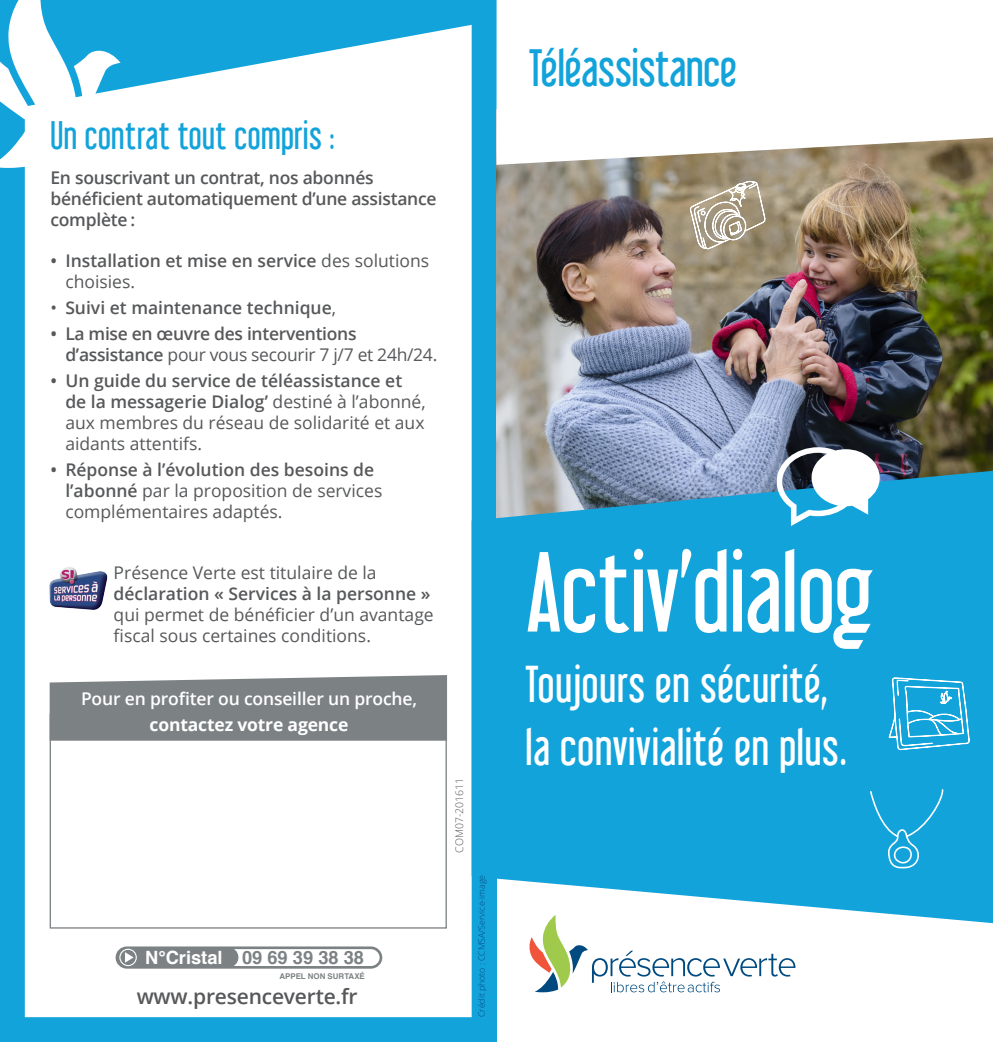
<style>
.page{position:relative;width:993px;height:1042px;background:#fff}
.page>*{position:absolute;margin:0;border:0;box-sizing:border-box;transform-origin:0 0}
.t1{font:101.5px "Libel Suit";color:#fff}
.t2{font:46.2px "Libel Suit";color:#13a3db}
.t3{font:45.5px/62.8px "Libel Suit";letter-spacing:.02em;color:#fff}
.t4{font:35px "Libel Suit";letter-spacing:.015em;color:#13a3db}
.t5{font:600 21px "Open Sans";letter-spacing:-.01em;color:#57585a}
.t6{font:700 18.2px "Helvetica";color:#7c8284}
.t7{font:17.5px/21px "Open Sans";color:#57585a}
.t8{font:600 17.5px/21px "Open Sans";letter-spacing:-.015em;color:#57585a}
.t9{font:600 17.5px "Open Sans";letter-spacing:-.01em;color:#fff}
.t10{font:700 17.5px "Open Sans";letter-spacing:-.01em;color:#fff}
.t11{font:300 10.5px "Open Sans";color:#57585a}
.t12{font:300 8.75px "Open Sans";color:#004a7f}
.t13{font:700 7.88px "Helvetica";color:#7c8284}
.s1{font-weight:400}
.s2{font-weight:600}
.s3{color:#fff}
.s4{font-size:49px}
</style>
<div class="page">
<div style="left:0;top:0;width:496px;height:1042px;background:#13a3db"></div>
<div style="left:25px;top:25px;width:446px;height:992px;background:#fff"></div>
<svg style="left:0;top:0;width:120px;height:168px"></svg>
<svg style="left:50px;top:675px;width:397px;height:66px;background:#84898b"></svg>
<img style="left:496px;top:165px;width:496px;height:306px">
<svg style="left:496px;top:0;width:496px;height:165px"></svg>
<svg style="left:471px;top:471px;width:521px;height:452px;background:#23a6da"></svg>
<svg style="left:528px;top:915px;width:267px;height:77px"></svg>
<div style="left:117px;top:948px;width:264px;height:19px;background:#fff;border-radius:10px"></div>
<div style="left:115px;top:946px;width:267px;height:22px;border:3px solid #7c8284;border-radius:10px"></div>
<div style="left:117px;top:947px;width:121px;height:20px;background:#7c8284;border-radius:10px"></div>
<div style="left:116px;top:947px;width:122px;height:21px;border:1px solid #7c8284;border-radius:10px"></div>
<div style="left:119px;top:948px;width:18px;height:18px;border:1px solid #fff;border-radius:50%"></div>
<svg style="left:125px;top:952px;width:8px;height:10px"></svg>
<svg style="left:776px;top:447px;width:103px;height:79px"></svg>
<div style="left:50px;top:714px;width:396px;height:214px;border:1px solid #7c8284"></div>
<img style="left:48px;top:565px;width:61px;height:46px">
<svg style="left:868px;top:788px;width:75px;height:81px;background:#23a9dd"></svg>
<svg style="left:887px;top:613px;width:83px;height:154px;background:#29abde"></svg>
<svg style="left:690px;top:181px;width:75px;height:69px"></svg>
<h3 class="t4" style="left:50px;top:114px;width:285px">Un contrat tout compris :</h3>
<p class="t8" style="left:50px;top:167px;width:387px">En souscrivant un contrat, nos abonnés bénéficient automatiquement d’une assistance complète :</p>
<p class="t8" style="left:65px;top:250px;width:365px;text-indent:-15px">• Installation et mise en service <span class="s1">des solutions choisies.</span></p>
<p class="t8" style="left:50px;top:297px;width:287px"><span class="s1">•</span> Suivi et maintenance technique<span class="s1">,</span></p>
<p class="t8" style="left:65px;top:323px;width:373px;text-indent:-15px">• La mise en œuvre des interventions d’assistance <span class="s1">pour vous secourir 7 j/7 et 24h/24.</span></p>
<p class="t7" style="left:65px;top:370px;width:361px;text-indent:-15px"><span class="s2">• Un guide du service de téléassistance et de la messagerie Dialog’</span> destiné à l’abonné, aux membres du réseau de solidarité et aux aidants attentifs.</p>
<p class="t7" style="left:65px;top:459px;width:318px;text-indent:-15px"><span class="s2">• Réponse à l’évolution des besoins de l’abonné</span> par la proposition de services complémentaires adaptés.</p>
<p class="t7" style="left:114px;top:561px;width:264px">Présence Verte est titulaire de la</p>
<p class="t8" style="left:114px;top:583px;width:318px">déclaration « Services à la personne »</p>
<p class="t7" style="left:114px;top:603px;width:321px">qui permet de bénéficier d’un avantage fiscal sous certaines conditions.</p>
<p class="t9" style="left:81px;top:687px;width:337px">Pour en profiter ou conseiller un proche,</p>
<p class="t10" style="left:149px;top:712px;width:200px">contactez votre agence</p>
<p class="t6" style="left:145px;top:942px;width:220px"><span class="s3">N°Cristal</span> 09 69 39 38 38</p>
<p class="t13" style="left:279px;top:969px;width:87px">APPEL NON SURTAXÉ</p>
<p class="t5" style="left:137px;top:981px;width:222px">www.presenceverte.fr</p>
<p class="t11" style="left:452px;top:853px;width:76px;rotate:-90deg">COM07-201611</p>
<p class="t12" style="left:475px;top:1017px;width:144px;rotate:-90deg">Crédit photo : CCMSA/Service-image</p>
<h2 class="t2" style="left:529px;top:40px;width:209px">Téléassistance</h2>
<h1 class="t1" style="left:525px;top:531px;width:351px">Activ’dialog</h1>
<h3 class="t3" style="left:525px;top:653px;width:322px">Toujours en sécurité, la convivialité en plus<span class="s4">.</span></h3>
</div>
